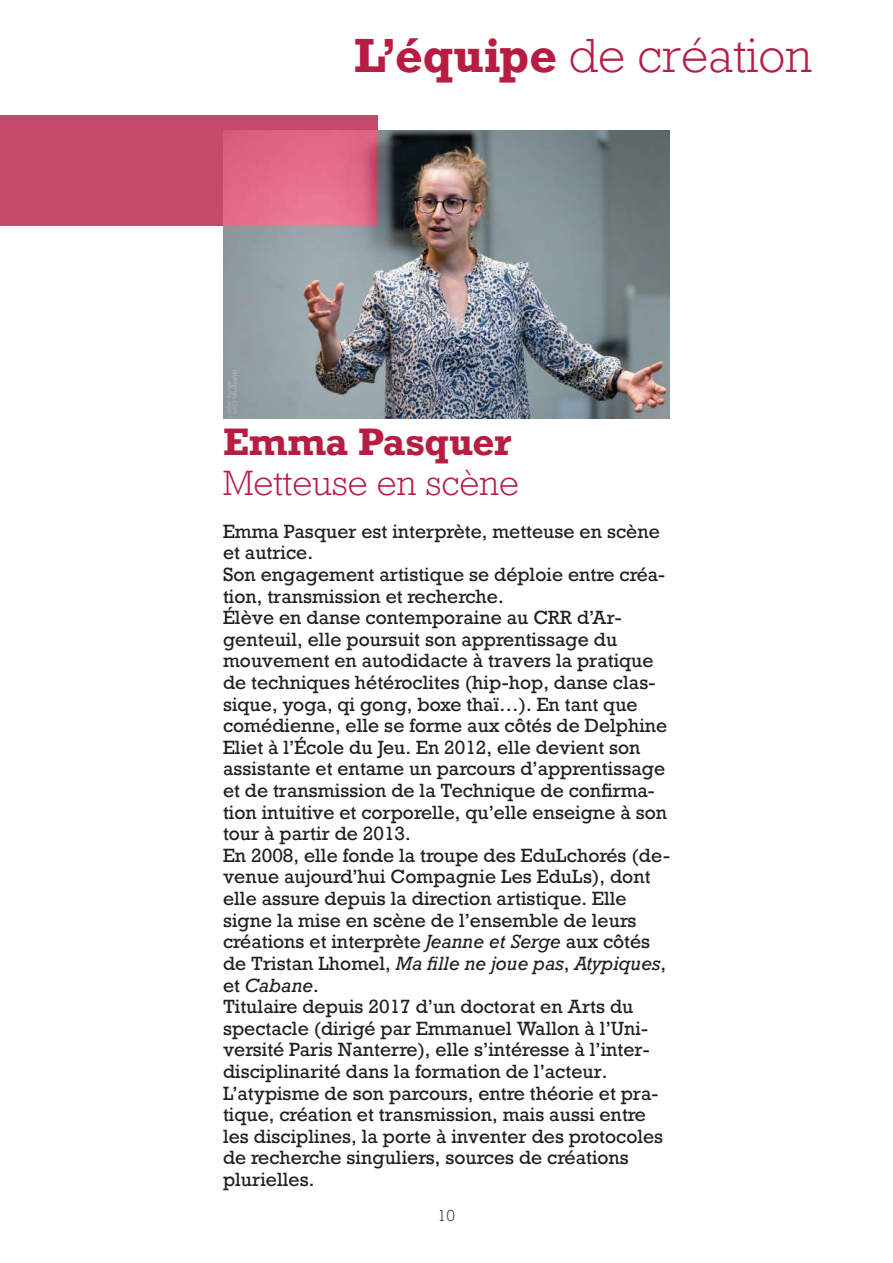
<style>
.page{position:relative;width:893px;height:1263px;background:#fff}
.page>*{position:absolute;margin:0;border:0;box-sizing:border-box;transform-origin:0 0}
.t1{font:300 45px "Rockwell Nova";color:#b71c43}
.t2{font:700 36px "Rockwell";color:#b71c43}
.t3{font:300 33px "Rockwell Nova";color:#b71c43}
.t4{font:18px/21.6px "Rockwell";color:#231f20}
.t5{font:300 15px "Rockwell Nova";color:#231f20}
.s1{font-family:"Rockwell";font-weight:700}
.s2{font-style:italic}
</style>
<div class="page">
<img style="left:223px;top:131px;width:447px;height:288px">
<svg style="left:0;top:115px;width:378px;height:110px;background:#ce5473"></svg>
<h1 class="t1" style="left:354px;top:28px;width:459px"><span class="s1">L’équipe</span> de création</h1>
<h2 class="t2" style="left:223px;top:419px;width:290px">Emma Pasquer</h2>
<h3 class="t3" style="left:223px;top:462px;width:298px">Metteuse en scène</h3>
<p class="t4" style="left:223px;top:521px;width:448px">Emma Pasquer est interprète, metteuse en scène et autrice.<br>Son engagement artistique se déploie entre créa&shy;tion, transmission et recherche.<br>Élève en danse contemporaine au CRR d’Ar&shy;genteuil, elle poursuit son apprentissage du mouvement en autodidacte à travers la pratique de techniques hétéroclites (hip-hop, danse clas&shy;sique, yoga, qi gong, boxe thaï…). En tant que comédienne, elle se forme aux côtés de Delphine Eliet à l’École du Jeu. En 2012, elle devient son assistante et entame un parcours d’apprentissage et de transmission de la Technique de confirma&shy;tion intuitive et corporelle, qu’elle enseigne à son tour à partir de 2013.<br>En 2008, elle fonde la troupe des EduLchorés (de&shy;venue aujourd’hui Compagnie Les EduLs), dont elle assure depuis la direction artistique. Elle signe la mise en scène de l’ensemble de leurs créations et interprète <span class="s2">Jeanne et Serge</span> aux côtés de Tristan Lhomel, <span class="s2">Ma fille ne joue pas</span>, <span class="s2">Atypiques</span>, et <span class="s2">Cabane</span>.<br>Titulaire depuis 2017 d’un doctorat en Arts du spectacle (dirigé par Emmanuel Wallon à l’Uni&shy;versité Paris Nanterre), elle s’intéresse à l’inter&shy;disciplinarité dans la formation de l’acteur.<br>L’atypisme de son parcours, entre théorie et pra&shy;tique, création et transmission, mais aussi entre les disciplines, la porte à inventer des protocoles de recherche singuliers, sources de créations plurielles.</p>
<p class="t5" style="left:438px;top:1206px;width:19px">10</p>
</div>
